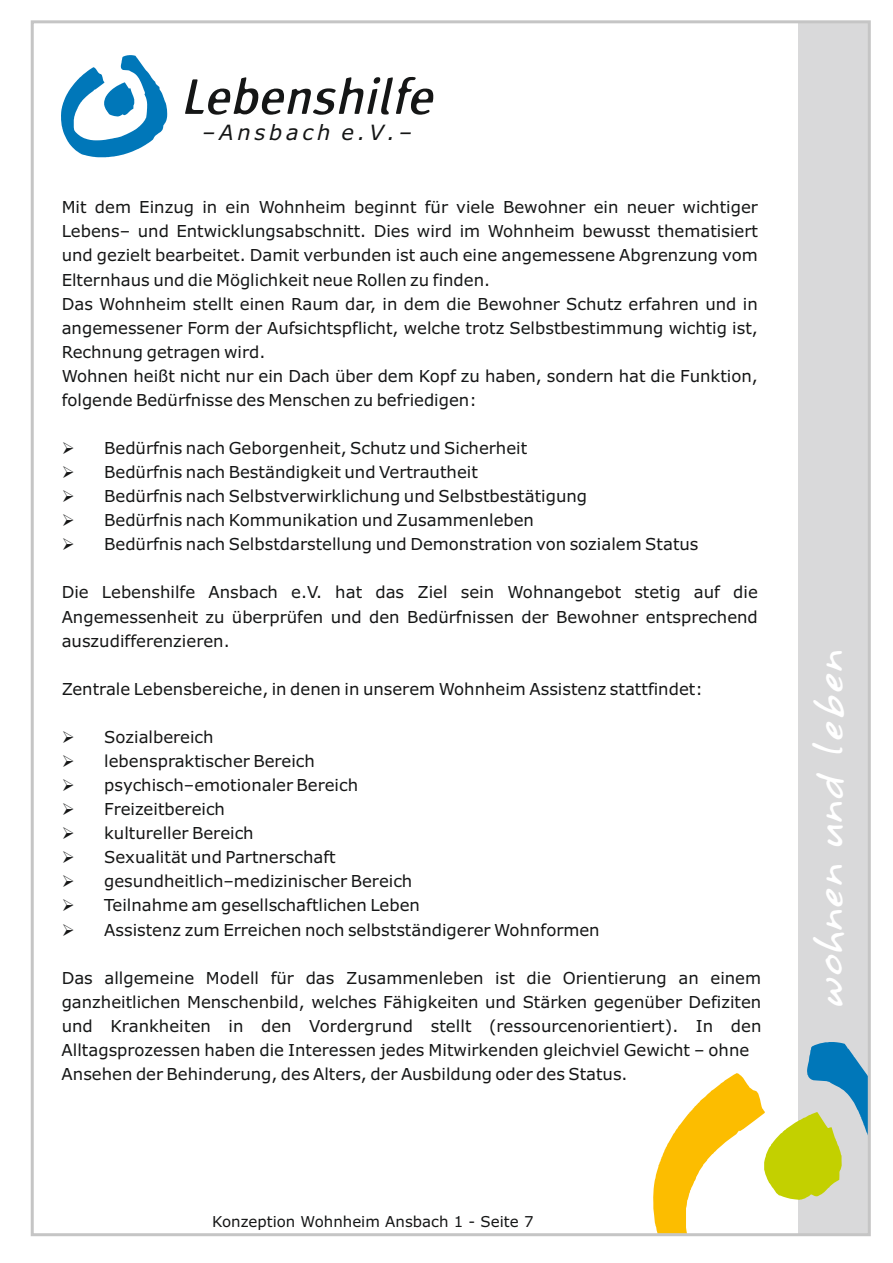
<style>
.page{position:relative;width:893px;height:1263px;background:#fff}
.page>*{position:absolute;margin:0;border:0;box-sizing:border-box;transform-origin:0 0}
.t1{font:36px "Annifont";color:#fff}
.t2{font:italic 21.15px "Verdana";letter-spacing:.175em;color:#151616}
.t3{font:16.5px/24px "Verdana";color:#151616}
.t4{font:15px "Verdana";color:#151616}
</style>
<div class="page">
<div style="left:798px;top:21px;width:71px;height:1214px;background:#d9d9da"></div>
<svg style="left:653px;top:1042px;width:214px;height:190px"></svg>
<svg style="left:61px;top:55px;width:106px;height:102px"></svg>
<svg style="left:185px;top:77px;width:248px;height:38px"></svg>
<p class="t2" style="left:202px;top:124px;width:212px">–Ansbach e.V.–</p>
<p class="t3" style="left:62px;top:197px;width:698px">Mit dem Einzug in ein Wohnheim beginnt für viele Bewohner ein neuer wichtiger Lebens– und Entwicklungsabschnitt. Dies wird im Wohnheim bewusst thematisiert und gezielt bearbeitet. Damit verbunden ist auch eine angemessene Abgrenzung vom Elternhaus und die Möglichkeit neue Rollen zu finden.<br>Das Wohnheim stellt einen Raum dar, in dem die Bewohner Schutz erfahren und in angemessener Form der Aufsichtspflicht, welche trotz Selbstbestimmung wichtig ist, Rechnung getragen wird.<br>Wohnen heißt nicht nur ein Dach über dem Kopf zu haben, sondern hat die Funktion, folgende Bedürfnisse des Menschen zu befriedigen:</p>
<p class="t3" style="left:62px;top:437px;width:467px">➢ Bedürfnis nach Geborgenheit, Schutz und Sicherheit</p>
<p class="t3" style="left:62px;top:461px;width:418px">➢ Bedürfnis nach Beständigkeit und Vertrautheit</p>
<p class="t3" style="left:62px;top:485px;width:527px">➢ Bedürfnis nach Selbstverwirklichung und Selbstbestätigung</p>
<p class="t3" style="left:62px;top:510px;width:474px">➢ Bedürfnis nach Kommunikation und Zusammenleben</p>
<p class="t3" style="left:62px;top:534px;width:638px">➢ Bedürfnis nach Selbstdarstellung und Demonstration von sozialem Status</p>
<p class="t3" style="left:62px;top:582px;width:698px;text-align:justify">Die Lebenshilfe Ansbach e.V. hat das Ziel sein Wohnangebot stetig auf die Angemessenheit zu überprüfen und den Bedürfnissen der Bewohner entsprechend auszudifferenzieren.</p>
<p class="t3" style="left:62px;top:678px;width:643px">Zentrale Lebensbereiche, in denen in unserem Wohnheim Assistenz stattfindet:</p>
<p class="t3" style="left:62px;top:726px;width:154px">➢ Sozialbereich</p>
<p class="t3" style="left:62px;top:750px;width:255px">➢ lebenspraktischer Bereich</p>
<p class="t3" style="left:62px;top:774px;width:298px">➢ psychisch–emotionaler Bereich</p>
<p class="t3" style="left:62px;top:798px;width:165px">➢ Freizeitbereich</p>
<p class="t3" style="left:62px;top:823px;width:194px">➢ kultureller Bereich</p>
<p class="t3" style="left:62px;top:847px;width:276px">➢ Sexualität und Partnerschaft</p>
<p class="t3" style="left:62px;top:871px;width:352px">➢ gesundheitlich–medizinischer Bereich</p>
<p class="t3" style="left:62px;top:895px;width:360px">➢ Teilnahme am gesellschaftlichen Leben</p>
<p class="t3" style="left:62px;top:919px;width:540px">➢ Assistenz zum Erreichen noch selbstständigerer Wohnformen</p>
<p class="t3" style="left:62px;top:967px;width:701px">Das allgemeine Modell für das Zusammenleben ist die Orientierung an einem ganzheitlichen Menschenbild, welches Fähigkeiten und Stärken gegenüber Defiziten und Krankheiten in den Vordergrund stellt (ressourcenorientiert). In den Alltagsprozessen haben die Interessen jedes Mitwirkenden gleichviel Gewicht – ohne Ansehen der Behinderung, des Alters, der Ausbildung oder des Status.</p>
<h1 class="t1" style="left:798px;top:1008px;width:360px;rotate:-90deg">wohnen und leben</h1>
<p class="t4" style="left:212px;top:1215px;width:323px">Konzeption Wohnheim Ansbach 1 - Seite 7</p>
</div>
